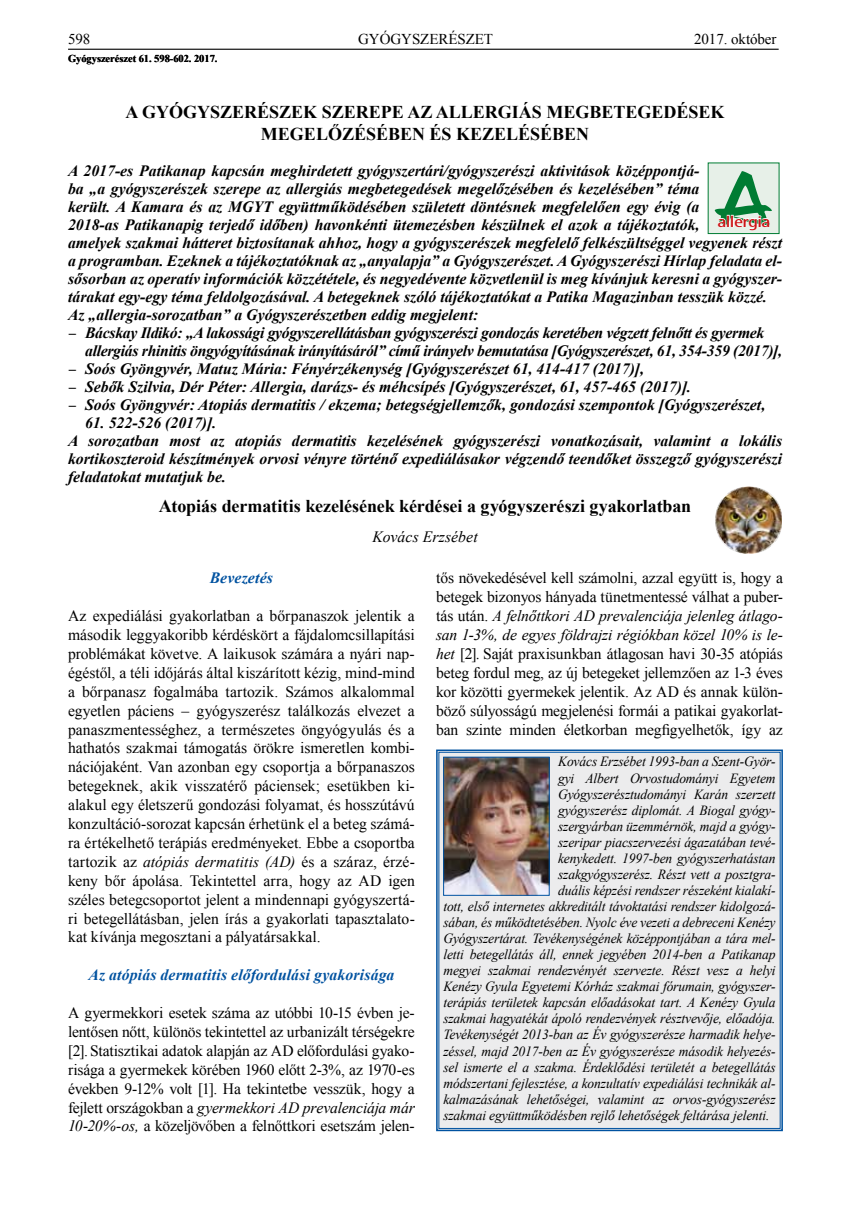
<style>
.page{position:relative;width:851px;height:1212px;background:#fff}
.page>*{position:absolute;margin:0;border:0;box-sizing:border-box;transform-origin:0 0}
.t1{font:78.15px "Polo";color:#007c33}
.t2{font:700 18px "Times New Roman";color:#000}
.t3{font:condensed 16.2px "Myriad Pro";letter-spacing:-.025em;color:#cd1316;scale:1.54 1}
.t4{font:15.75px/18.9px "Times New Roman";letter-spacing:-.01em;color:#000;text-align:justify}
.t5{font:italic 700 15.75px/18px "Times New Roman";color:#000}
.t6{font:italic 700 15.75px "Times New Roman";letter-spacing:.01em;color:#0052a0}
.t7{font:italic 15.75px "Times New Roman";letter-spacing:.005em;color:#000}
.t8{font:15px "Times New Roman";letter-spacing:-.005em;color:#000}
.t9{font:italic 13.95px "Times New Roman";letter-spacing:-.01em;color:#000}
.t10{font:700 10.5px "Times New Roman";letter-spacing:-.005em;color:#000}
.s1{font-style:italic}
</style>
<div class="page">
<hr style="left:68px;top:49px;width:710px;height:1px;background:#000">
<div style="left:708px;top:163px;width:71px;height:71px;background:#e7f0e8"></div>
<svg style="left:717px;top:215px;width:53px;height:20px"></svg>
<div style="left:436px;top:749px;width:347px;height:383px;background:#ececed"></div>
<div style="left:438px;top:752px;width:342px;height:377px;border:1px solid #0052a0"></div>
<img style="left:445px;top:759px;width:102px;height:135px">
<div style="left:443px;top:757px;width:106px;height:139px;border:1px solid #0052a0"></div>
<img style="left:715px;top:487px;width:66px;height:66px">
<p class="t8" style="left:68px;top:29px;width:24px">598</p>
<p class="t8" style="left:358px;top:29px;width:136px">GYÓGYSZERÉSZET</p>
<p class="t8" style="left:694px;top:29px;width:84px">2017. október</p>
<p class="t10" style="left:68px;top:52px;width:151px">Gyógyszerészet 61. 598-602. 2017.</p>
<p class="t2" style="left:125px;top:100px;width:209px">A GYÓGYSZERÉSZEK szere</p>
<p class="t2" style="left:381px;top:100px;width:106px">pe az allerg</p>
<p class="t2" style="left:512px;top:100px;width:127px">iás megbetege</p>
<p class="t2" style="left:663px;top:100px;width:26px">dések</p>
<p class="t2" style="left:261px;top:121px;width:330px">megelőzésében és kezelésében</p>
<p class="t5" style="left:68px;top:161px;width:715px">A 2017-es Patikanap kapcsán meghirdetett gyógyszertári/gyógyszerészi aktivitások középpontjá-<br>ba „a gyógyszerészek szerepe az allergiás megbetegedések megelőzésében és kezelésében” téma<br>került. A Kamara és az MGYT együttműködésében született döntésnek megfelelően egy évig (a<br>2018-as Patikanapig terjedő időben) havonkénti ütemezésben készülnek el azok a tájékoztatók,<br>amelyek szakmai hátteret biztosítanak ahhoz, hogy a gyógyszerészek megfelelő felkészültséggel vegyenek részt a programban. Ezeknek a tájékoztatóknak az „anyalapja” a Gyógyszerészet. A Gyógyszerészi Hírlap feladata el&shy;sősorban az operatív információk közzététele, és negyedévente közvetlenül is meg kívánjuk keresni a gyógyszer&shy;tárakat egy-egy téma feldolgozásával. A betegeknek szóló tájékoztatókat a Patika Magazinban tesszük közzé.<br>Az „allergia-sorozatban” a Gyógyszerészetben eddig megjelent:</p>
<p class="t5" style="left:85px;top:323px;width:698px">Bácskay Ildikó: „A lakossági gyógyszerellátásban gyógyszerészi gondozás keretében végzett felnőtt és gyermek allergiás rhinitis öngyógyításának irányításáról” című irányelv bemutatása [Gyógyszerészet, 61, 354-359 (2017)], Soós Gyöngyvér, Matuz Mária: Fényérzékenység [Gyógyszerészet 61, 414-417 (2017)],<br>Sebők Szilvia, Dér Péter: Allergia, darázs- és méhcsípés [Gyógyszerészet, 61, 457-465 (2017)].<br>Soós Gyöngyvér: Atopiás dermatitis / ekzema; betegségjellemzők, gondozási szempontok [Gyógyszerészet,</p>
<p class="t5" style="left:68px;top:413px;width:715px;text-indent:17px">61. 522-526 (2017)].<br>A sorozatban most az atopiás dermatitis kezelésének gyógyszerészi vonatkozásait, valamint a lokális kortikoszteroid készítmények orvosi vényre történő expediálásakor végzendő teendőket összegző gyógyszerészi feladatokat mutatjuk be.</p>
<p class="t2" style="left:159px;top:494px;width:534px">Atopiás dermatitis kezelésének kérdései a gyógyszerészi gyakorlatban</p>
<p class="t7" style="left:372px;top:526px;width:107px">Kovács Erzsébet</p>
<h1 class="t1" style="left:712px;top:171px;width:63px">A</h1>
<p class="t3" style="left:717px;top:211px;width:36px">allergia</p>
<p class="t6" style="left:210px;top:567px;width:65px">Bevezetés</p>
<p class="t4" style="left:68px;top:606px;width:348px">Az expediálási gyakorlatban a bőrpanaszok jelentik a második leggyakoribb kérdéskört a fájdalomcsillapítási problémákat követve. A laikusok számára a nyári nap&shy;égéstől, a téli időjárás által kiszárított kézig, mind-mind a bőrpanasz fogalmába tartozik. Számos alkalommal egyetlen páciens – gyógyszerész találkozás elvezet a panaszmentességhez, a természetes öngyógyulás és a hathatós szakmai támogatás örökre ismeretlen kombi&shy;nációjaként. Van azonban egy csoportja a bőrpanaszos betegeknek, akik visszatérő páciensek; esetükben ki&shy;alakul egy életszerű gondozási folyamat, és hosszútávú konzultáció-sorozat kapcsán érhetünk el a beteg számá&shy;ra értékelhető terápiás eredményeket. Ebbe a csoportba tartozik az <span class="s1">atópiás dermatitis (AD)</span> és a száraz, érzé&shy;keny bőr ápolása. Tekintettel arra, hogy az AD igen széles betegcsoportot jelent a mindennapi gyógyszertá&shy;ri betegellátásban, jelen írás a gyakorlati tapasztalato&shy;kat kívánja megosztani a pályatársakkal.</p>
<p class="t6" style="left:88px;top:964px;width:307px">Az atópiás dermatitis előfordulási gyakorisága</p>
<p class="t4" style="left:68px;top:1003px;width:348px">A gyermekkori esetek száma az utóbbi 10-15 évben je&shy;lentősen nőtt, különös tekintettel az urbanizált térségekre [2].Statisztikai adatok alapján az AD előfordulási gyako&shy;risága a gyermekek körében 1960 előtt 2-3%, az 1970-es években 9-12% volt [1]. Ha tekintetbe vesszük, hogy a fejlett országokban a <span class="s1">gyermekkori AD prevalenciája már 10-20%-os,</span> a közeljövőben a felnőttkori esetszám jelen-</p>
<p class="t4" style="left:436px;top:568px;width:348px">tős növekedésével kell számolni, azzal együtt is, hogy a betegek bizonyos hányada tünetmentessé válhat a puber&shy;tás után. <span class="s1">A felnőttkori AD prevalenciája jelenleg átlago&shy;san 1-3%, de egyes földrajzi régiókban közel 10% is le&shy;het</span> [2]<span class="s1">.</span> Saját praxisunkban átlagosan havi 30-35 atópiás beteg fordul meg, az új betegeket jellemzően az 1-3 éves kor közötti gyermekek jelentik. Az AD és annak külön&shy;böző súlyosságú megjelenési formái a patikai gyakorlat&shy;ban szinte minden életkorban megfigyelhetők, így az</p>
<p class="t9" style="left:558px;top:752px;width:219px">Kovács Erzsébet 1993-ban a Szent-Györ-</p>
<p class="t9" style="left:558px;top:768px;width:219px">gyi Albert Orvostudományi Egyetem</p>
<p class="t9" style="left:558px;top:784px;width:219px">Gyógyszerésztudományi Karán szerzett</p>
<p class="t9" style="left:558px;top:800px;width:219px">gyógyszerész diplomát. A Biogal gyógy-</p>
<p class="t9" style="left:558px;top:816px;width:219px">szergyárban üzemmérnök, majd a gyógy-</p>
<p class="t9" style="left:558px;top:832px;width:219px">szeripar piacszervezési ágazatában tevé-</p>
<p class="t9" style="left:558px;top:848px;width:219px">kenykedett. 1997-ben gyógyszerhatástan</p>
<p class="t9" style="left:558px;top:864px;width:219px">szakgyógyszerész. Részt vett a posztgra-</p>
<p class="t9" style="left:558px;top:881px;width:219px">duális képzési rendszer részeként kialakí-</p>
<p class="t9" style="left:443px;top:897px;width:334px">tott, első internetes akkreditált távoktatási rendszer kidolgozá-</p>
<p class="t9" style="left:443px;top:913px;width:334px">sában, és működtetésében. Nyolc éve vezeti a debreceni Kenézy</p>
<p class="t9" style="left:443px;top:929px;width:334px">Gyógyszertárat. Tevékenységének középpontjában a tára mel-</p>
<p class="t9" style="left:443px;top:945px;width:334px">letti betegellátás áll, ennek jegyében 2014-ben a Patikanap</p>
<p class="t9" style="left:443px;top:961px;width:334px">megyei szakmai rendezvényét szervezte. Részt vesz a helyi</p>
<p class="t9" style="left:443px;top:977px;width:334px">Kenézy Gyula Egyetemi Kórház szakmai fórumain, gyógyszer-</p>
<p class="t9" style="left:443px;top:993px;width:334px">terápiás területek kapcsán előadásokat tart. A Kenézy Gyula</p>
<p class="t9" style="left:443px;top:1009px;width:334px">szakmai hagyatékát ápoló rendezvények résztvevője, előadója.</p>
<p class="t9" style="left:443px;top:1025px;width:334px">Tevékenységét 2013-ban az Év gyógyszerésze harmadik helye-</p>
<p class="t9" style="left:443px;top:1041px;width:334px">zéssel, majd 2017-ben az Év gyógyszerésze második helyezés-</p>
<p class="t9" style="left:443px;top:1057px;width:334px">sel ismerte el a szakma. Érdeklődési területét a betegellátás</p>
<p class="t9" style="left:443px;top:1073px;width:334px">módszertani fejlesztése, a konzultatív expediálási technikák al-</p>
<p class="t9" style="left:443px;top:1089px;width:334px">kalmazásának lehetőségei, valamint az orvos-gyógyszerész</p>
<p class="t9" style="left:443px;top:1105px;width:327px">szakmai együttműködésben rejlő lehetőségek feltárása jelenti.</p>
</div>
